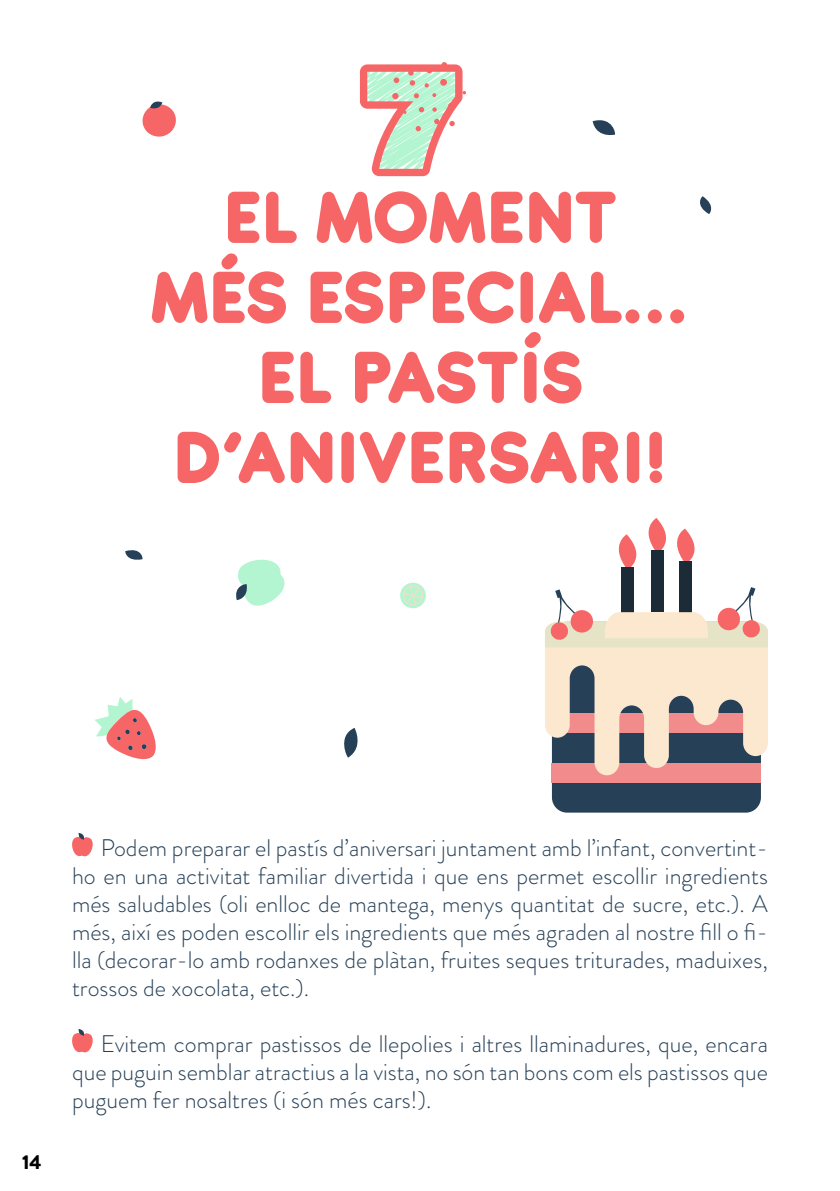
<style>
.page{position:relative;width:840px;height:1191px;background:#fff}
.page>*{position:absolute;margin:0;border:0;box-sizing:border-box;transform-origin:0 0}
.t1{font:800 80px/80px "Antipasto Pro";color:#f76666;text-align:center}
.t2{font:300 24px/28px "Brandon Grotesque";color:#264057;text-align:justify}
.t3{font:900 20px "Brandon Grotesque";color:#000}
</style>
<div class="page">
<svg style="left:72px;top:833px;width:21px;height:24px"></svg>
<svg style="left:72px;top:1029px;width:21px;height:24px"></svg>
<svg style="left:360px;top:62px;width:106px;height:114px"></svg>
<svg style="left:142px;top:101px;width:34px;height:36px"></svg>
<svg style="left:400px;top:582px;width:26px;height:27px"></svg>
<svg style="left:700px;top:196px;width:12px;height:18px"></svg>
<svg style="left:236px;top:559px;width:49px;height:47px"></svg>
<svg style="left:95px;top:697px;width:61px;height:63px"></svg>
<svg style="left:125px;top:550px;width:18px;height:10px"></svg>
<svg style="left:592px;top:120px;width:23px;height:15px"></svg>
<svg style="left:344px;top:728px;width:14px;height:30px"></svg>
<div style="left:650px;top:551px;width:13px;height:61px;background:#1c2b38"></div>
<div style="left:679px;top:561px;width:12px;height:62px;background:#1c2b38"></div>
<svg style="left:618px;top:518px;width:77px;height:52px"></svg>
<div style="left:621px;top:567px;width:12px;height:61px;background:#1c2b38"></div>
<svg style="left:545px;top:587px;width:222px;height:225px;background:#c1afa9"></svg>
<h1 class="t1" style="left:150px;top:178px;width:540px">EL MOMENT<br>MÉS ESPECIAL...<br>EL PASTÍS<br>D’ANIVERSARI!</h1>
<p class="t3" style="left:22px;top:1148px;width:21px">14</p>
<p class="t2" style="left:72px;top:834px;width:697px;text-indent:29px">Podem preparar el pastís d’aniversari juntament amb l’infant, convertint&shy;ho en una activitat familiar divertida i que ens permet escollir ingredients més saludables (oli enlloc de mantega, menys quantitat de sucre, etc.). A més, així es poden escollir els ingredients que més agraden al nostre fill o fi&shy;lla (decorar-lo amb rodanxes de plàtan, fruites seques triturades, maduixes, trossos de xocolata, etc.).</p>
<p class="t2" style="left:72px;top:1030px;width:697px;text-indent:29px">Evitem comprar pastissos de llepolies i altres llaminadures, que, encara que puguin semblar atractius a la vista, no són tan bons com els pastissos que puguem fer nosaltres (i són més cars!).</p>
</div>
